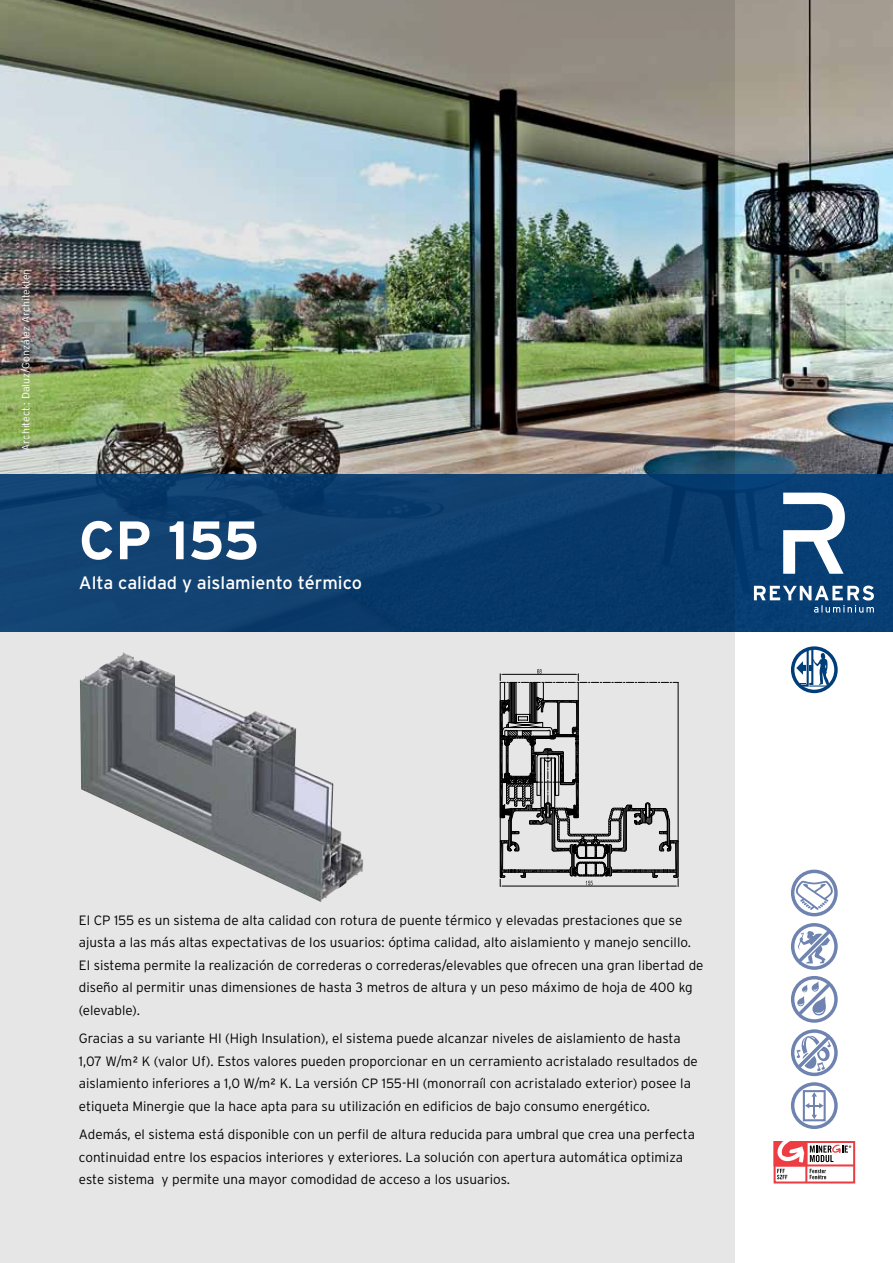
<style>
.page{position:relative;width:893px;height:1263px;background:#fff}
.page>*{position:absolute;margin:0;border:0;box-sizing:border-box;transform-origin:0 0}
.t1{font:700 54px "Interstate Rey";color:#fff}
.t2{font:18px "Interstate Rey";color:#fff}
.t3{font:300 13.5px/22.5px "Interstate Rey";color:#000}
.t4{font:300 10.5px "Interstate Rey";color:#fff}
</style>
<div class="page">
<img style="left:735px;top:0;width:158px;height:474px">
<div style="left:0;top:474px;width:893px;height:158px;background:#083f75"></div>
<img style="left:0;top:0;width:735px;height:1263px">
<svg style="left:783px;top:493px;width:62px;height:81px"></svg>
<svg style="left:754px;top:585px;width:120px;height:28px"></svg>
<img style="left:80px;top:652px;width:283px;height:250px">
<svg style="left:499px;top:669px;width:180px;height:218px;background:#b8b8b8"></svg>
<svg style="left:791px;top:646px;width:47px;height:47px"></svg>
<svg style="left:791px;top:1082px;width:47px;height:47px"></svg>
<div style="left:803px;top:1090px;width:23px;height:31px;border:2px solid #6e83b0"></div>
<svg style="left:791px;top:1029px;width:47px;height:47px"></svg>
<svg style="left:791px;top:976px;width:47px;height:47px"></svg>
<svg style="left:791px;top:923px;width:47px;height:47px"></svg>
<svg style="left:791px;top:870px;width:47px;height:46px"></svg>
<hr style="left:774px;top:1164px;width:80px;height:2px;background:#ee3d42">
<svg style="left:810px;top:1169px;width:16px;height:10px"></svg>
<div style="left:774px;top:1141px;width:81px;height:42px;border:2px solid #ee3d42"></div>
<hr style="left:805px;top:1142px;width:2px;height:40px;background:#ee3d42">
<div style="left:774px;top:1141px;width:33px;height:25px;border:2px solid #ee3d42"></div>
<svg style="left:777px;top:1141px;width:27px;height:38px"></svg>
<svg style="left:810px;top:1144px;width:41px;height:18px"></svg>
<p class="t4" style="left:20px;top:451px;width:184px;rotate:-90deg">Architect : Daluz/González Architekten</p>
<h1 class="t1" style="left:79px;top:507px;width:182px">CP 155</h1>
<h2 class="t2" style="left:79px;top:572px;width:285px">Alta calidad y aislamiento térmico</h2>
<p class="t3" style="left:79px;top:909px;width:626px">El CP 155 es un sistema de alta calidad con rotura de puente térmico y elevadas prestaciones que se ajusta a las más altas expectativas de los usuarios: óptima calidad, alto aislamiento y manejo sencillo.<br>El sistema permite la realización de correderas o correderas/elevables que ofrecen una gran libertad de diseño al permitir unas dimensiones de hasta 3 metros de altura y un peso máximo de hoja de 400 kg (elevable).</p>
<p class="t3" style="left:79px;top:1027px;width:620px">Gracias a su variante HI (High Insulation), el sistema puede alcanzar niveles de aislamiento de hasta 1,07 W/m² K (valor Uf). Estos valores pueden proporcionar en un cerramiento acristalado resultados de aislamiento inferiores a 1,0 W/m² K. La versión CP 155-HI (monorraíl con acristalado exterior) posee la etiqueta Minergie que la hace apta para su utilización en edificios de bajo consumo energético.</p>
<p class="t3" style="left:79px;top:1123px;width:618px">Además, el sistema está disponible con un perfil de altura reducida para umbral que crea una perfecta continuidad entre los espacios interiores y exteriores. La solución con apertura automática optimiza este sistema y permite una mayor comodidad de acceso a los usuarios.</p>
</div>
